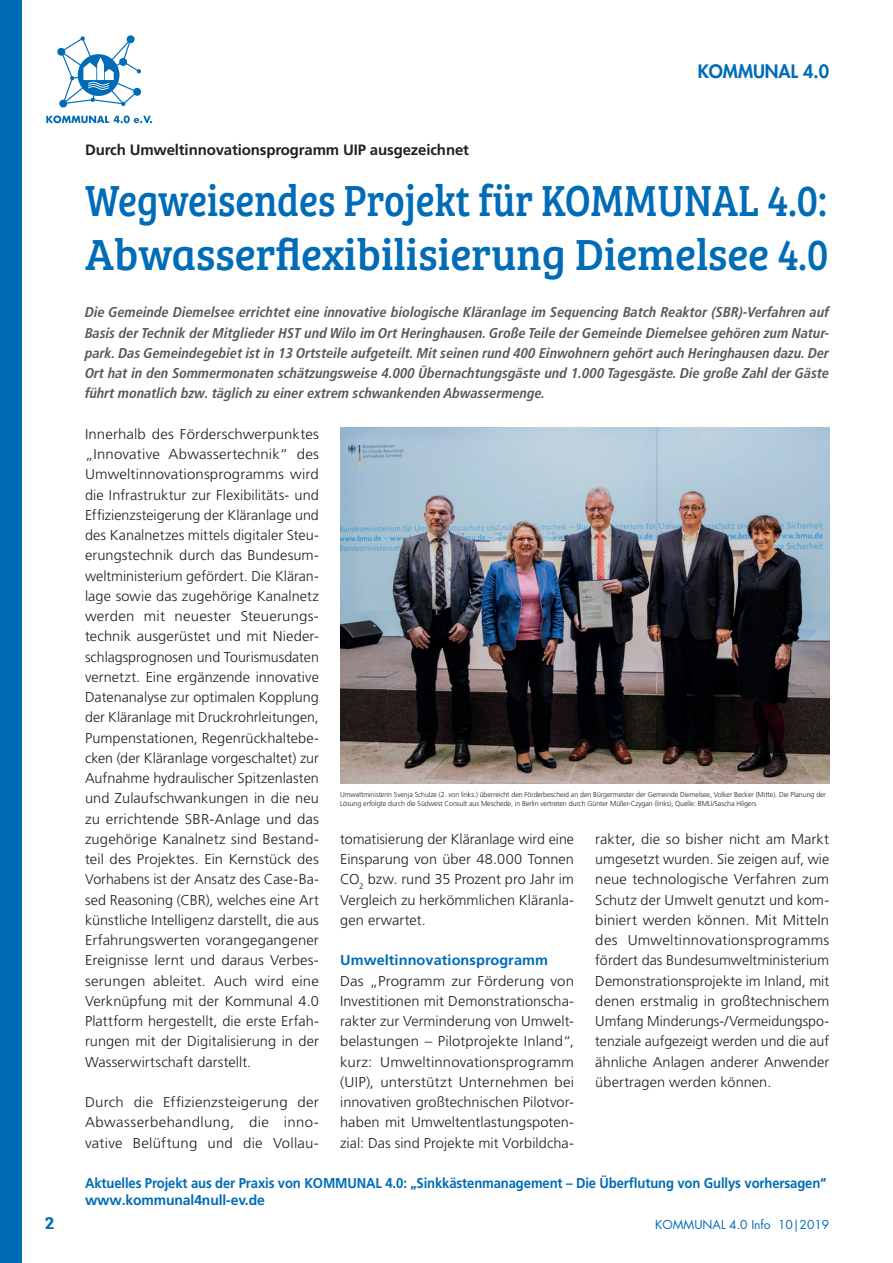
<style>
.page{position:relative;width:893px;height:1263px;background:#fff}
.page>*{position:absolute;margin:0;border:0;box-sizing:border-box;transform-origin:0 0}
.t1{font:45px/54px "Bree Serif";color:#006cb7;scale:.87 1}
.t2{font:800 18px "Futura Std";color:#006cb7}
.t3{font:18px "Bree Serif Sb";color:#006cb7}
.t4{font:700 15px "Frutiger LT Pro";letter-spacing:-.01em;color:#231f20}
.t5{font:300 14.25px/20.2px "Frutiger LT Pro";letter-spacing:.005em;color:#231f20;text-align:justify;scale:1.05 1}
.t6{font:300 14.25px/20.2px "Frutiger LT Pro";letter-spacing:.005em;color:#231f20;text-align:justify}
.t7{font:italic 700 condensed 14.25px/20.2px "Frutiger LT Pro";color:#57585a;text-align:justify}
.t8{font:700 14.25px/17.1px "Frutiger LT Pro";letter-spacing:-.01em;color:#006cb7;scale:.92 1}
.t9{font:700 14.25px "Frutiger LT Pro";letter-spacing:-.01em;color:#006cb7}
.t10{font:12px "Futura Std";color:#006cb7}
.t11{font:300 7.2px/9px "Frutiger LT Pro";letter-spacing:-.01em;color:#231f20}
</style>
<div class="page">
<div style="left:0;top:0;width:21px;height:1263px;background:#006cb7"></div>
<svg style="left:57px;top:35px;width:84px;height:73px"></svg>
<svg style="left:46px;top:115px;width:106px;height:8px"></svg>
<img style="left:340px;top:427px;width:489px;height:356px">
<p class="t3" style="left:45px;top:1209px;width:11px">2</p>
<p class="t2" style="left:698px;top:60px;width:133px">KOMMUNAL 4.0</p>
<p class="t4" style="left:85px;top:141px;width:385px">Durch Umweltinnovationsprogramm UIP ausgezeichnet</p>
<h1 class="t1" style="left:85px;top:171px;width:856px">Wegweisendes Projekt für KOMMUNAL 4.0:<br>Abwasserflexibilisierung Diemelsee 4.0</h1>
<p class="t7" style="left:85px;top:302px;width:746px">Die Gemeinde Diemelsee errichtet eine innovative biologische Kläranlage im Sequencing Batch Reaktor (SBR)-Verfahren auf Basis der Technik der Mitglieder HST und Wilo im Ort Heringhausen. Große Teile der Gemeinde Diemelsee gehören zum Natur&shy;park. Das Gemeindegebiet ist in 13 Ortsteile aufgeteilt. Mit seinen rund 400 Einwohnern gehört auch Heringhausen dazu. Der Ort hat in den Sommermonaten schätzungsweise 4.000 Übernachtungsgäste und 1.000 Tagesgäste. Die große Zahl der Gäste führt monatlich bzw. täglich zu einer extrem schwankenden Abwassermenge.</p>
<p class="t5" style="left:85px;top:424px;width:224px">Innerhalb des Förderschwerpunktes „Innovative Abwassertechnik“ des Umweltinnovationsprogramms wird die Infrastruktur zur Flexibilitäts- und Effizienzsteigerung der Kläranlage und des Kanalnetzes mittels digitaler Steu&shy;erungstechnik durch das Bundesum&shy;weltministerium gefördert. Die Kläran&shy;lage sowie das zugehörige Kanalnetz werden mit neuester Steuerungs&shy;technik ausgerüstet und mit Nieder&shy;schlagsprognosen und Tourismusdaten vernetzt. Eine ergänzende innovative Datenanalyse zur optimalen Kopplung der Kläranlage mit Druckrohrleitungen, Pumpenstationen, Regenrückhaltebe&shy;cken (der Kläranlage vorgeschaltet) zur Aufnahme hydraulischer Spitzenlasten und Zulaufschwankungen in die neu zu errichtende SBR-Anlage und das zugehörige Kanalnetz sind Bestand&shy;teil des Projektes. Ein Kernstück des Vorhabens ist der Ansatz des Case-Ba&shy;sed Reasoning (CBR), welches eine Art künstliche Intelligenz darstellt, die aus Erfahrungswerten vorangegangener Ereignisse lernt und daraus Verbes&shy;serungen ableitet. Auch wird eine Verknüpfung mit der Kommunal 4.0<br>Plattform hergestellt, die erste Erfah&shy;rungen mit der Digitalisierung in der Wasserwirtschaft darstellt.</p>
<p class="t5" style="left:85px;top:1092px;width:224px">Durch die Effizienzsteigerung der Abwasserbehandlung, die inno&shy;vative Belüftung und die Vollau-</p>
<p class="t11" style="left:340px;top:790px;width:487px">Umweltministerin Svenja Schulze (2. von links.) überreicht den Förderbescheid an den Bürgermeister der Gemeinde Diemelsee, Volker Becker (Mitte). Die Planung der<br>Lösung erfolgte durch die Südwest Consult aus Meschede, in Berlin vertreten durch Günter Müller-Czygan (links), Quelle: BMU/Sascha Hilgers</p>
<p class="t6" style="left:340px;top:829px;width:235px">tomatisierung der Kläranlage wird eine Einsparung von über 48.000 Tonnen CO<sub>2</sub> bzw. rund 35 Prozent pro Jahr im Vergleich zu herkömmlichen Kläranla&shy;gen erwartet.</p>
<p class="t9" style="left:340px;top:952px;width:209px">Umweltinnovationsprogramm</p>
<p class="t5" style="left:340px;top:971px;width:224px">Das „Programm zur Förderung von Investitionen mit Demonstrationscha&shy;rakter zur Verminderung von Umwelt&shy;belastungen – Pilotprojekte Inland“, kurz: Umweltinnovationsprogramm (UIP), unterstützt Unternehmen bei innovativen großtechnischen Pilotvor&shy;haben mit Umweltentlastungspoten&shy;zial: Das sind Projekte mit Vorbildcha-</p>
<p class="t6" style="left:595px;top:829px;width:235px">rakter, die so bisher nicht am Markt umgesetzt wurden. Sie zeigen auf, wie neue technologische Verfahren zum Schutz der Umwelt genutzt und kom&shy;biniert werden können. Mit Mitteln des Umweltinnovationsprogramms fördert das Bundesumweltministerium Demonstrationsprojekte im Inland, mit denen erstmalig in großtechnischem Umfang Minderungs-/Vermeidungspo&shy;tenziale aufgezeigt werden und die auf ähnliche Anlagen anderer Anwender übertragen werden können.</p>
<p class="t8" style="left:85px;top:1174px;width:807px">Aktuelles Projekt aus der Praxis von KOMMUNAL 4.0: „Sinkkästenmanagement – Die Überflutung von Gullys vorhersagen“ www.kommunal4null-ev.de</p>
<p class="t10" style="left:655px;top:1216px;width:175px">KOMMUNAL 4.0 Info 10|2019</p>
</div>
